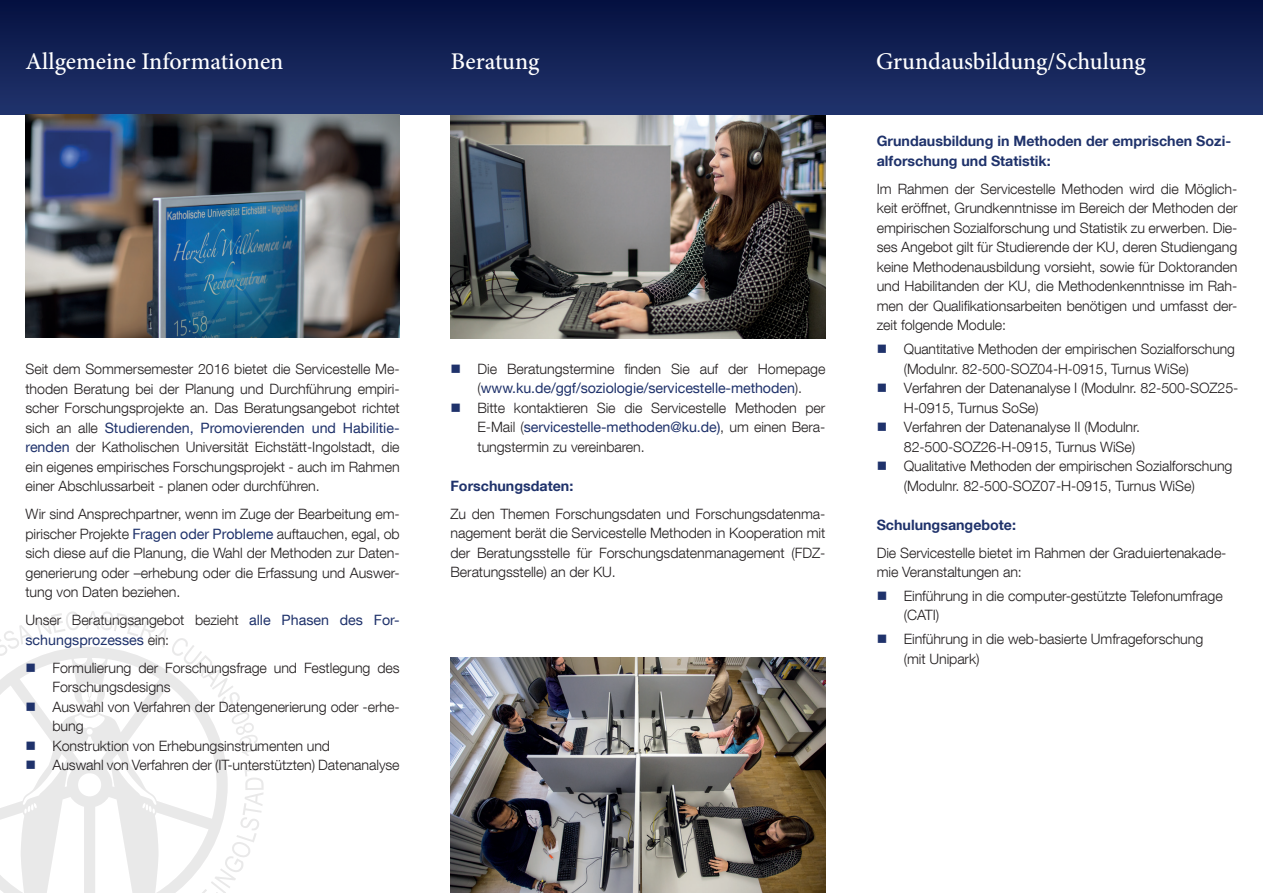
<style>
.page{position:relative;width:1263px;height:893px;background:#fff}
.page>*{position:absolute;margin:0;border:0;box-sizing:border-box;transform-origin:0 0}
.t1{font:500 24px "Minion Pro";color:#fff}
.t2{font:300 14.25px/19.5px "Helvetica Neue LT Com";letter-spacing:-.005em;color:#231f20}
.t3{font:14.25px/19.5px "Helvetica Neue LT Com";letter-spacing:-.005em;color:#1f326b}
.t4{font:700 14.25px/19.5px "Helvetica Neue LT Com";color:#1f326b}
.s1{font-weight:400;color:#1f326b}
.s2{font-weight:300;color:#231f20}
.s3{color:#1f326b}
</style>
<div class="page">
<img style="left:450px;top:115px;width:375px;height:223px">
<div style="left:0;top:0;width:1263px;height:115px;background:linear-gradient(to bottom,#051140,#21346d)"></div>
<svg style="left:228px;top:765px;width:36px;height:123px"></svg>
<svg style="left:0;top:647px;width:228px;height:246px"></svg>
<svg style="left:0;top:611px;width:79px;height:45px"></svg>
<svg style="left:86px;top:611px;width:174px;height:145px"></svg>
<img style="left:450px;top:657px;width:375px;height:236px">
<img style="left:25px;top:115px;width:375px;height:223px">
<h1 class="t1" style="left:26px;top:46px;width:259px">Allgemeine Informationen</h1>
<h1 class="t1" style="left:451px;top:46px;width:90px">Beratung</h1>
<h1 class="t1" style="left:876px;top:46px;width:271px">Grundausbildung/Schulung</h1>
<p class="t2" style="left:26px;top:359px;width:376px;text-align:justify">Seit dem Sommersemester 2016 bietet die Servicestelle Me&shy;thoden Beratung bei der Planung und Durchführung empiri&shy;scher Forschungsprojekte an. Das Beratungsangebot richtet sich an alle <span class="s1">Studierenden, Promovierenden und Habilitie&shy;renden</span> der Katholischen Universität Eichstätt-Ingolstadt, die ein eigenes empirisches Forschungsprojekt - auch im Rahmen einer Abschlussarbeit - planen oder durchführen.</p>
<p class="t2" style="left:26px;top:504px;width:376px;text-align:justify">Wir sind Ansprechpartner, wenn im Zuge der Bearbeitung em&shy;pirischer Projekte <span class="s1">Fragen oder Probleme</span> auftauchen, egal, ob sich diese auf die Planung, die Wahl der Methoden zur Daten&shy;generierung oder –erhebung oder die Erfassung und Auswer&shy;tung von Daten beziehen.</p>
<p class="t3" style="left:26px;top:610px;width:376px"><span class="s2">Unser Beratungsangebot bezieht</span> alle Phasen des For&shy;schungsprozesses <span class="s2">ein:</span></p>
<p class="t2" style="left:53px;top:657px;width:349px;text-indent:-27px"><span class="s3">■</span> Formulierung der Forschungsfrage und Festlegung des<br>Forschungsdesigns</p>
<p class="t2" style="left:53px;top:696px;width:349px;text-indent:-27px"><span class="s3">■</span> Auswahl von Verfahren der Datengenerierung oder -erhe&shy;bung</p>
<p class="t2" style="left:26px;top:735px;width:306px"><span class="s3">■</span> Konstruktion von Erhebungsinstrumenten und</p>
<p class="t2" style="left:26px;top:755px;width:376px"><span class="s3">■</span> Auswahl von Verfahren der (IT-unterstützten) Datenanalyse</p>
<p class="t3" style="left:450px;top:358px;width:376px;text-align:center">■ <span class="s2">Die Beratungstermine finden Sie auf der Homepage (</span>www.ku.de/ggf/soziologie/servicestelle-methoden<span class="s2">).</span></p>
<p class="t2" style="left:477px;top:397px;width:349px;text-align:justify;text-indent:-27px"><span class="s3">■</span> Bitte kontaktieren Sie die Servicestelle Methoden per E-Mail (<span class="s1">servicestelle-methoden@ku.de)</span>, um einen Bera&shy;tungstermin zu vereinbaren.</p>
<p class="t4" style="left:450px;top:475px;width:124px">Forschungsdaten:</p>
<p class="t2" style="left:450px;top:503px;width:376px;text-align:justify">Zu den Themen Forschungsdaten und Forschungsdatenma&shy;nagement berät die Servicestelle Methoden in Kooperation mit der Beratungsstelle für Forschungsdatenmanagement (FDZ-Beratungsstelle) an der KU.</p>
<p class="t4" style="left:877px;top:131px;width:356px">Grundausbildung in Methoden der emprischen Sozi&shy;alforschung und Statistik:</p>
<p class="t2" style="left:877px;top:178px;width:362px;text-align:justify">Im Rahmen der Servicestelle Methoden wird die Möglich&shy;keit eröffnet, Grundkenntnisse im Bereich der Methoden der empirischen Sozialforschung und Statistik zu erwerben. Die&shy;ses Angebot gilt für Studierende der KU, deren Studiengang keine Methodenausbildung vorsieht, sowie für Doktoranden und Habilitanden der KU, die Methodenkenntnisse im Rah&shy;men der Qualifikationsarbeiten benötigen und umfasst der&shy;zeit folgende Module:</p>
<p class="t2" style="left:904px;top:339px;width:333px;text-indent:-27px"><span class="s3">■</span> Quantitative Methoden der empirischen Sozialforschung (Modulnr. 82-500-SOZ04-H-0915, Turnus WiSe)</p>
<p class="t2" style="left:904px;top:378px;width:336px;text-indent:-27px"><span class="s3">■</span> Verfahren der Datenanalyse I (Modulnr. 82-500-SOZ25-<br>H-0915, Turnus SoSe)</p>
<p class="t2" style="left:904px;top:417px;width:238px;text-indent:-27px"><span class="s3">■</span> Verfahren der Datenanalyse II (Modulnr.<br>82-500-SOZ26-H-0915, Turnus WiSe)</p>
<p class="t2" style="left:904px;top:456px;width:330px;text-indent:-27px"><span class="s3">■</span> Qualitative Methoden der empirischen Sozialforschung (Modulnr. 82-500-SOZ07-H-0915, Turnus WiSe)</p>
<p class="t4" style="left:877px;top:514px;width:141px">Schulungsangebote:</p>
<p class="t2" style="left:877px;top:542px;width:351px">Die Servicestelle bietet im Rahmen der Graduiertenakade&shy;mie Veranstaltungen an:</p>
<p class="t2" style="left:904px;top:586px;width:321px;text-indent:-27px"><span class="s3">■</span> Einführung in die computer-gestützte Telefonumfrage (CATI)</p>
<p class="t2" style="left:904px;top:629px;width:301px;text-indent:-27px"><span class="s3">■</span> Einführung in die web-basierte Umfrageforschung (mit Unipark)</p>
</div>
